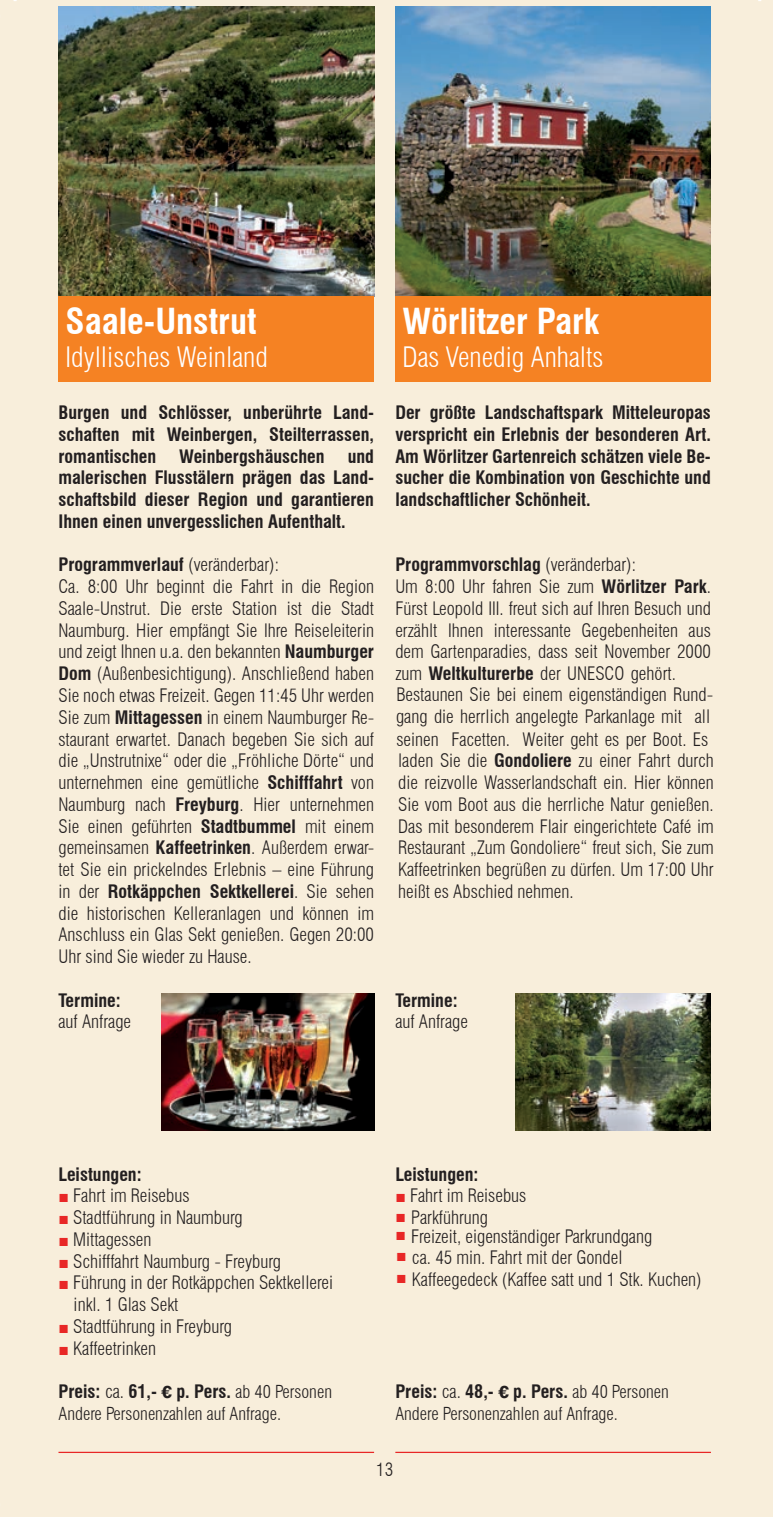
<style>
.page{position:relative;width:773px;height:1517px;background:#fff}
.page>*{position:absolute;margin:0;border:0;box-sizing:border-box;transform-origin:0 0}
.t1{font:700 condensed 35px "Swiss 721 BT";color:#fff}
.t2{font:300 condensed 27.5px "Swiss 721 BT";color:#fff}
.t3{font:300 condensed 18px/21.8px "Swiss 721 BT";color:#231f20}
.t4{font:700 condensed 18px/21.8px "Swiss 721 BT";color:#231f20;text-align:justify}
.t5{font:300 condensed 17.5px "Swiss 721 BT";color:#231f20}
.s1{font-weight:700}
.s2{font-family:"Arial";font-weight:900;font-stretch:normal;font-size:17.5px;color:#e82726}
.s3{font-weight:300}
.s4{font-weight:800;font-stretch:normal;font-size:17.5px}
.s5{font-weight:300;font-size:17.5px}
</style>
<div class="page">
<div style="left:0;top:0;width:772px;height:1517px;background:#f8eedb"></div>
<img style="left:58px;top:6px;width:316px;height:291px">
<img style="left:395px;top:6px;width:315px;height:291px">
<div style="left:58px;top:297px;width:316px;height:85px;background:#f58223"></div>
<div style="left:395px;top:297px;width:315px;height:85px;background:#f58223"></div>
<hr style="left:58px;top:1451px;width:316px;height:2px;background:#e82726">
<hr style="left:395px;top:1451px;width:315px;height:2px;background:#e82726">
<img style="left:161px;top:993px;width:213px;height:137px">
<img style="left:515px;top:993px;width:195px;height:137px">
<h1 class="t1" style="left:66px;top:300px;width:192px">Saale-Unstrut</h1>
<h2 class="t2" style="left:66px;top:341px;width:204px">Idyllisches Weinland</h2>
<p class="t4" style="left:58px;top:402px;width:317px">Burgen und Schlösser, unberührte Land&shy;schaften mit Weinbergen, Steilterrassen, romantischen</p>
<p class="t4" style="left:58px;top:445px;width:317px;text-indent:289px">und malerischen Flusstälern prägen das Land&shy;schaftsbild dieser Region und garantieren Ihnen einen unvergesslichen Aufenthalt.</p>
<p class="t3" style="left:58px;top:554px;width:317px"><span class="s1">Programmverlauf</span> (veränderbar):<br>Ca. 8:00 Uhr beginnt die Fahrt in die Region Saale-Unstrut. Die erste Station ist die Stadt Naumburg. Hier empfängt Sie Ihre Reiseleiterin und zeigt Ihnen u.a. den bekannten <span class="s1">Naumburger Dom</span> (Außenbesichtigung). Anschließend haben Sie noch etwas Freizeit. Gegen 11:45 Uhr werden Sie zum <span class="s1">Mittagessen</span> in einem Naumburger Re&shy;staurant erwartet. Danach begeben Sie sich auf die „Unstrutnixe“ oder die „Fröhliche Dörte“ und unternehmen eine gemütliche <span class="s1">Schifffahrt</span> von Naumburg nach <span class="s1">Freyburg</span>. Hier unternehmen Sie einen geführten <span class="s1">Stadtbummel</span> mit einem gemeinsamen <span class="s1">Kaffeetrinken</span>. Außerdem erwar&shy;tet Sie ein prickelndes Erlebnis – eine Führung in der <span class="s1">Rotkäppchen Sektkellerei</span>. Sie sehen die historischen Kelleranlagen und können im Anschluss ein Glas Sekt genießen. Gegen 20:00<br>Uhr sind Sie wieder zu Hause.</p>
<p class="t4" style="left:58px;top:989px;width:64px">Termine:</p>
<p class="t3" style="left:58px;top:1011px;width:74px">auf Anfrage</p>
<p class="t4" style="left:179px;top:445px;width:147px">Weinbergshäuschen</p>
<h1 class="t1" style="left:402px;top:300px;width:198px">Wörlitzer Park</h1>
<h2 class="t2" style="left:402px;top:341px;width:202px">Das Venedig Anhalts</h2>
<p class="t4" style="left:395px;top:402px;width:317px">Der größte Landschaftspark Mitteleuropas verspricht ein Erlebnis der besonderen Art.<br>Am Wörlitzer Gartenreich schätzen viele Be&shy;sucher die Kombination von Geschichte und landschaftlicher Schönheit.</p>
<p class="t3" style="left:395px;top:554px;width:317px"><span class="s1">Programmvorschlag</span> (veränderbar):<br>Um 8:00 Uhr fahren Sie zum <span class="s1">Wörlitzer Park</span>.<br>Fürst Leopold III. freut sich auf Ihren Besuch und erzählt Ihnen interessante Gegebenheiten aus dem Gartenparadies, dass seit November 2000 zum <span class="s1">Weltkulturerbe</span> der UNESCO gehört.</p>
<p class="t3" style="left:396px;top:683px;width:318px">Bestaunen Sie bei einem eigenständigen Rund&shy;gang die herrlich angelegte Parkanlage mit all seinen Facetten. Weiter geht es per Boot. Es</p>
<p class="t3" style="left:398px;top:750px;width:317px;text-align:justify">laden Sie die <span class="s1">Gondoliere</span> zu einer Fahrt durch die reizvolle Wasserlandschaft ein. Hier können Sie vom Boot aus die herrliche Natur genießen.<br>Das mit besonderem Flair eingerichtete Café im Restaurant „Zum Gondoliere“ freut sich, Sie zum Kaffeetrinken begrüßen zu dürfen. Um 17:00 Uhr heißt es Abschied nehmen.</p>
<p class="t4" style="left:395px;top:989px;width:64px">Termine:</p>
<p class="t3" style="left:395px;top:1011px;width:74px">auf Anfrage</p>
<p class="t4" style="left:58px;top:1163px;width:85px">Leistungen:</p>
<p class="t3" style="left:58px;top:1185px;width:132px"><span class="s2">■</span> Fahrt im Reisebus</p>
<p class="t3" style="left:58px;top:1206px;width:186px"><span class="s2">■</span> Stadtführung in Naumburg</p>
<p class="t3" style="left:58px;top:1228px;width:94px"><span class="s2">■</span> Mittagessen</p>
<p class="t3" style="left:58px;top:1250px;width:224px"><span class="s2">■</span> Schifffahrt Naumburg - Freyburg</p>
<p class="t3" style="left:74px;top:1272px;width:261px;text-indent:-15px"><span class="s2">■</span> Führung in der Rotkäppchen Sektkellerei inkl. 1 Glas Sekt</p>
<p class="t3" style="left:58px;top:1315px;width:175px"><span class="s2">■</span> Stadtführung in Freyburg</p>
<p class="t3" style="left:58px;top:1337px;width:99px"><span class="s2">■</span> Kaffeetrinken</p>
<p class="t4" style="left:58px;top:1380px;width:275px">Preis: <span class="s3">ca.</span> 61,- <span class="s4">€</span> p. Pers. <span class="s5">ab 40 Personen</span></p>
<p class="t5" style="left:58px;top:1403px;width:224px">Andere Personenzahlen auf Anfrage.</p>
<p class="t4" style="left:395px;top:1163px;width:85px">Leistungen:</p>
<p class="t3" style="left:395px;top:1185px;width:132px"><span class="s2">■</span> Fahrt im Reisebus</p>
<p class="t3" style="left:395px;top:1207px;width:94px"><sup>■</sup> Parkführung</p>
<p class="t3" style="left:395px;top:1225px;width:258px"><sup>■</sup> Freizeit, eigenständiger Parkrundgang</p>
<p class="t3" style="left:396px;top:1246px;width:228px"><sup>■</sup> ca. 45 min. Fahrt mit der Gondel</p>
<p class="t3" style="left:396px;top:1268px;width:307px"><sup>■</sup> Kaffeegedeck (Kaffee satt und 1 Stk. Kuchen)</p>
<p class="t4" style="left:395px;top:1380px;width:275px">Preis: <span class="s3">ca.</span> 48,- <span class="s4">€</span> p. Pers. <span class="s5">ab 40 Personen</span></p>
<p class="t5" style="left:395px;top:1403px;width:224px">Andere Personenzahlen auf Anfrage.</p>
<p class="t3" style="left:376px;top:1459px;width:18px">13</p>
</div>
